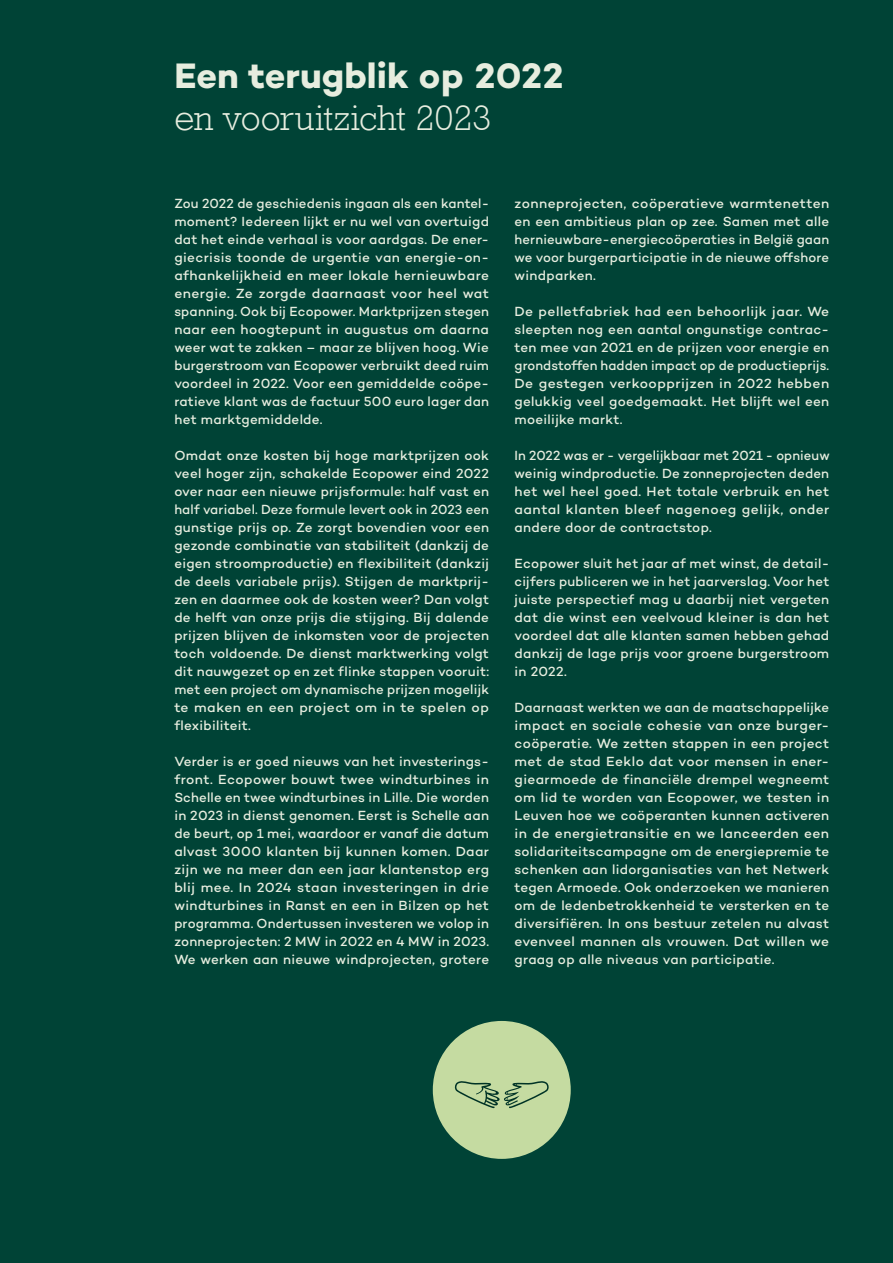
<style>
.page{position:relative;width:893px;height:1263px;background:#004336}
.page>*{position:absolute;margin:0;border:0;box-sizing:border-box;transform-origin:0 0}
.t1{font:700 36px "Campton";color:#e7eddf}
.t2{font:300 36px "Rockwell";letter-spacing:-.005em;color:#e7eddf}
.t3{font:500 13.5px/18px "Campton";letter-spacing:.02em;color:#e7eddf;text-align:justify}
</style>
<div class="page">
<div style="left:433px;top:1021px;width:138px;height:138px;background:#c5dba1;border-radius:50%"></div>
<svg style="left:454px;top:1081px;width:95px;height:27px"></svg>
<h1 class="t1" style="left:174px;top:53px;width:391px">Een terugblik op 2022</h1>
<h1 class="t2" style="left:174px;top:97px;width:319px">en vooruitzicht 2023</h1>
<p class="t3" style="left:174px;top:194px;width:316px">Zou 2022 de geschiedenis ingaan als een kantel&shy;moment? Iedereen lijkt er nu wel van overtuigd dat het einde verhaal is voor aardgas. De ener&shy;giecrisis toonde de urgentie van energie-on&shy;afhankelijkheid en meer lokale hernieuwbare energie. Ze zorgde daarnaast voor heel wat spanning. Ook bij Ecopower. Marktprijzen stegen naar een hoogtepunt in augustus om daarna weer wat te zakken – maar ze blijven hoog. Wie burgerstroom van Ecopower verbruikt deed ruim voordeel in 2022. Voor een gemiddelde coöpe&shy;ratieve klant was de factuur 500 euro lager dan het marktgemiddelde.</p>
<p class="t3" style="left:174px;top:446px;width:316px">Omdat onze kosten bij hoge marktprijzen ook veel hoger zijn, schakelde Ecopower eind 2022 over naar een nieuwe prijsformule: half vast en half variabel. Deze formule levert ook in 2023 een gunstige prijs op. Ze zorgt bovendien voor een gezonde combinatie van stabiliteit (dankzij de eigen stroomproductie) en flexibiliteit (dankzij de deels variabele prijs). Stijgen de marktprij&shy;zen en daarmee ook de kosten weer? Dan volgt de helft van onze prijs die stijging. Bij dalende prijzen blijven de inkomsten voor de projecten toch voldoende. De dienst marktwerking volgt dit nauwgezet op en zet flinke stappen vooruit: met een project om dynamische prijzen mogelijk te maken en een project om in te spelen op flexibiliteit.</p>
<p class="t3" style="left:174px;top:752px;width:316px">Verder is er goed nieuws van het investerings&shy;front. Ecopower bouwt twee windturbines in Schelle en twee windturbines in Lille. Die worden in 2023 in dienst genomen. Eerst is Schelle aan de beurt, op 1 mei, waardoor er vanaf die datum alvast 3000 klanten bij kunnen komen. Daar zijn we na meer dan een jaar klantenstop erg blij mee. In 2024 staan investeringen in drie windturbines in Ranst en een in Bilzen op het programma. Ondertussen investeren we volop in zonneprojecten: 2 MW in 2022 en 4 MW in 2023.<br>We werken aan nieuwe windprojecten, grotere</p>
<p class="t3" style="left:514px;top:194px;width:316px">zonneprojecten, coöperatieve warmtenetten en een ambitieus plan op zee. Samen met alle hernieuwbare-energiecoöperaties in België gaan we voor burgerparticipatie in de nieuwe offshore windparken.</p>
<p class="t3" style="left:514px;top:302px;width:316px">De pelletfabriek had een behoorlijk jaar. We sleepten nog een aantal ongunstige contrac&shy;ten mee van 2021 en de prijzen voor energie en grondstoffen hadden impact op de productieprijs.<br>De gestegen verkoopprijzen in 2022 hebben gelukkig veel goedgemaakt. Het blijft wel een moeilijke markt.</p>
<p class="t3" style="left:514px;top:446px;width:317px">In 2022 was er - vergelijkbaar met 2021 - opnieuw weinig windproductie. De zonneprojecten deden het wel heel goed. Het totale verbruik en het aantal klanten bleef nagenoeg gelijk, onder andere door de contractstop.</p>
<p class="t3" style="left:514px;top:554px;width:316px">Ecopower sluit het jaar af met winst, de detail&shy;cijfers publiceren we in het jaarverslag. Voor het juiste perspectief mag u daarbij niet vergeten dat die winst een veelvoud kleiner is dan het voordeel dat alle klanten samen hebben gehad dankzij de lage prijs voor groene burgerstroom in 2022.</p>
<p class="t3" style="left:514px;top:698px;width:316px">Daarnaast werkten we aan de maatschappelijke impact en sociale cohesie van onze burger&shy;coöperatie. We zetten stappen in een project met de stad Eeklo dat voor mensen in ener&shy;giearmoede de financiële drempel wegneemt om lid te worden van Ecopower, we testen in Leuven hoe we coöperanten kunnen activeren in de energietransitie en we lanceerden een solidariteitscampagne om de energiepremie te schenken aan lidorganisaties van het Netwerk tegen Armoede. Ook onderzoeken we manieren om de ledenbetrokkenheid te versterken en te diversifiëren. In ons bestuur zetelen nu alvast evenveel mannen als vrouwen. Dat willen we graag op alle niveaus van participatie.</p>
</div>
